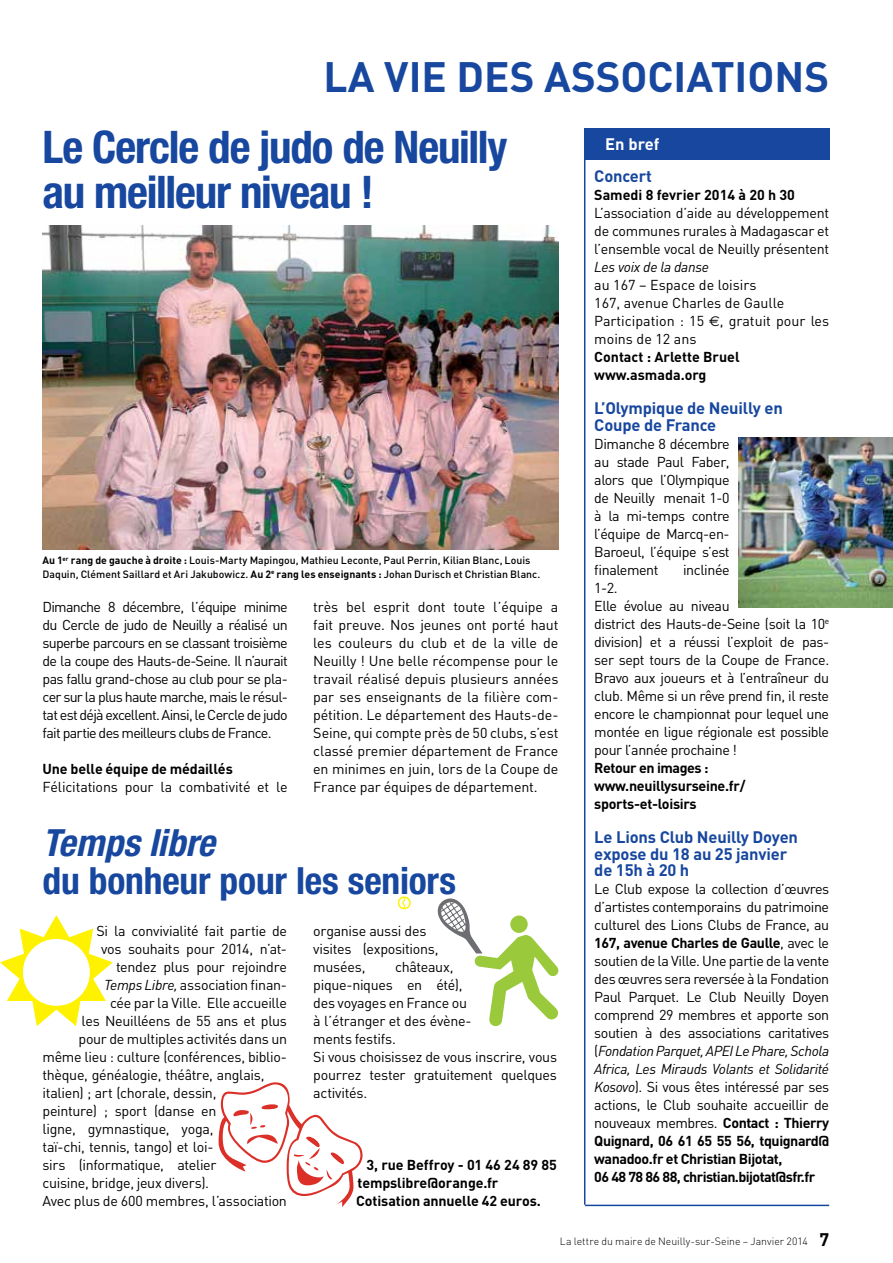
<style>
.page{position:relative;width:893px;height:1263px;background:#fff}
.page>*{position:absolute;margin:0;border:0;box-sizing:border-box;transform-origin:0 0}
.t1{font:700 condensed 45px/45px "Helvetica Neue";letter-spacing:-.025em;color:#17479e}
.t2{font:700 42px "DIN";color:#17479e}
.t3{font:700 condensed 37.5px "Helvetica Neue";color:#17479e}
.t4{font:italic 700 condensed 37.5px "Helvetica Neue";color:#17479e}
.t5{font:700 16.5px/16.5px "DIN";letter-spacing:-.01em;color:#17479e}
.t6{font:700 16.5px "DIN";color:#fff}
.t7{font:14.25px/18px "DIN";letter-spacing:-.025em;color:#000;text-align:justify}
.t8{font:700 14.25px/18px "DIN";letter-spacing:-.01em;color:#000}
.t9{font:14.25px/18px "DIN";color:#000}
.t10{font:italic 14.25px "DIN";letter-spacing:-.02em;color:#000}
.t11{font:500 10.5px/13.5px "DIN";color:#000}
.t12{font:300 10.5px "DIN";color:#000}
.s1{font-weight:700}
.s2{font-style:italic}
.s3{font-family:"Euro Sans"}
.s4{font-weight:700;font-size:18px}
</style>
<div class="page">
<svg style="left:0;top:915px;width:113px;height:111px"></svg>
<svg style="left:219px;top:1082px;width:144px;height:125px"></svg>
<hr style="left:585px;top:1205px;width:244px;height:1px;background:#17479e">
<img style="left:43px;top:226px;width:515px;height:324px">
<div style="left:584px;top:128px;width:245px;height:32px;background:#17479e"></div>
<hr style="left:584px;top:128px;width:1px;height:1077px;background:#17479e">
<img style="left:738px;top:437px;width:155px;height:170px">
<svg style="left:437px;top:898px;width:122px;height:128px"></svg>
<svg style="left:398px;top:896px;width:13px;height:13px"></svg>
<svg style="left:399px;top:898px;width:10px;height:10px"></svg>
<h2 class="t2" style="left:324px;top:50px;width:159px">la vie des</h2>
<h2 class="t2" style="left:544px;top:50px;width:256px">associations</h2>
<h1 class="t1" style="left:43px;top:123px;width:466px">Le Cercle de judo de Neuilly au meilleur niveau !</h1>
<p class="t11" style="left:43px;top:553px;width:499px"><span class="s1">Au 1</span><sup>er</sup> <span class="s1">rang de gauche à droite :</span> Louis-Marty Mapingou, Mathieu Leconte, Paul Perrin, Kilian Blanc, Louis<br>Daquin, Clément Saillard et Ari Jakubowicz. <span class="s1">Au 2</span><sup>e</sup> <span class="s1">rang les enseignants :</span> Johan Durisch et Christian Blanc.</p>
<p class="t7" style="left:43px;top:598px;width:247px">Dimanche 8 décembre, l’équipe minime du Cercle de judo de Neuilly a réalisé un superbe parcours en se classant troisième de la coupe des Hauts-de-Seine. Il n’aurait pas fallu grand-chose au club pour se pla&shy;cer sur la plus haute marche, mais le résul&shy;tat est déjà excellent. Ainsi, le Cercle de judo fait partie des meilleurs clubs de France.</p>
<p class="t8" style="left:43px;top:759px;width:192px">Une belle équipe de médaillés</p>
<p class="t7" style="left:43px;top:778px;width:247px">Félicitations pour la combativité et le</p>
<p class="t7" style="left:313px;top:598px;width:247px">très bel esprit dont toute l’équipe a fait preuve. Nos jeunes ont porté haut les couleurs du club et de la ville de Neuilly ! Une belle récompense pour le travail réalisé depuis plusieurs années par ses enseignants de la filière com&shy;pétition. Le département des Hauts-de-Seine, qui compte près de 50 clubs, s’est classé premier département de France en minimes en juin, lors de la Coupe de France par équipes de département.</p>
<h3 class="t4" style="left:43px;top:820px;width:174px">Temps libre</h3>
<h3 class="t3" style="left:43px;top:858px;width:415px">du bonheur pour les seniors</h3>
<p class="t7" style="left:97px;top:922px;width:192px">Si la convivialité fait partie de</p>
<p class="t7" style="left:101px;top:940px;width:188px">vos souhaits pour 2014, n’at-</p>
<p class="t7" style="left:116px;top:958px;width:172px">tendez plus pour rejoindre</p>
<p class="t7" style="left:104px;top:976px;width:184px"><span class="s2">Temps Libre,</span> association finan-</p>
<p class="t7" style="left:110px;top:994px;width:178px">cée par la Ville. Elle accueille</p>
<p class="t7" style="left:82px;top:1012px;width:207px">les Neuilléens de 55 ans et plus</p>
<p class="t7" style="left:79px;top:1030px;width:210px">pour de multiples activités dans un</p>
<p class="t7" style="left:43px;top:1048px;width:246px">même lieu : culture (conférences, biblio-</p>
<p class="t7" style="left:43px;top:1066px;width:224px">thèque, généalogie, théâtre, anglais,</p>
<p class="t7" style="left:43px;top:1084px;width:175px">italien) ; art (chorale, dessin,</p>
<p class="t7" style="left:43px;top:1102px;width:175px">peinture) ; sport (danse en</p>
<p class="t7" style="left:43px;top:1120px;width:172px">ligne, gymnastique, yoga,</p>
<p class="t7" style="left:43px;top:1138px;width:173px">taï-chi, tennis, tango) et loi-</p>
<p class="t7" style="left:43px;top:1156px;width:176px">sirs (informatique, atelier</p>
<p class="t7" style="left:43px;top:1174px;width:168px">cuisine, bridge, jeux divers).</p>
<p class="t7" style="left:43px;top:1192px;width:246px">Avec plus de 600 membres, l’association</p>
<p class="t7" style="left:313px;top:922px;width:127px;text-align:left">organise aussi des visites (expositions, musées,</p>
<p class="t7" style="left:313px;top:958px;width:245px;text-align:left;text-indent:82px">châteaux,<br>pique-niques en été),<br>des voyages en France ou<br>à l’étranger et des évène-<br>ments festifs.<br>Si vous choisissez de vous inscrire, vous pourrez tester gratuitement quelques activités.</p>
<p class="t8" style="left:356px;top:1155px;width:203px;text-indent:11px">3, rue Beffroy - 01 46 24 89 85 tempslibre@orange.fr<br>Cotisation annuelle 42 euros.</p>
<p class="t6" style="left:605px;top:133px;width:56px">En bref</p>
<p class="t5" style="left:594px;top:167px;width:59px">Concert</p>
<p class="t8" style="left:594px;top:185px;width:202px">Samedi 8 fevrier 2014 à 20 h 30</p>
<p class="t7" style="left:594px;top:203px;width:236px">L’association d’aide au développement de communes rurales à Madagascar et l’ensemble vocal de Neuilly présentent</p>
<p class="t10" style="left:594px;top:258px;width:116px">Les voix de la danse</p>
<p class="t9" style="left:594px;top:275px;width:236px">au 167 – Espace de loisirs<br>167, avenue Charles de Gaulle<br>Participation : 15 <span class="s3">e</span>, gratuit pour les moins de 12 ans</p>
<p class="t8" style="left:594px;top:347px;width:147px">Contact : Arlette Bruel www.asmada.org</p>
<p class="t5" style="left:594px;top:399px;width:190px">L’Olympique de Neuilly en<br>Coupe de France</p>
<p class="t7" style="left:594px;top:434px;width:137px">Dimanche 8 décembre au stade Paul Faber, alors que l’Olympique de Neuilly menait 1-0 à la mi-temps contre l’équipe de Marcq-en-Baroeul, l’équipe s’est finalement</p>
<p class="t7" style="left:683px;top:560px;width:48px">inclinée</p>
<p class="t7" style="left:594px;top:578px;width:236px;text-align:left">1-2.<br>Elle évolue au niveau<br>district des Hauts-de-Seine (soit la 10<sup>e </sup>division) et a réussi l’exploit de pas&shy;ser sept tours de la Coupe de France.<br>Bravo aux joueurs et à l’entraîneur du club. Même si un rêve prend fin, il reste encore le championnat pour lequel une montée en ligue régionale est possible pour l’année prochaine !</p>
<p class="t8" style="left:594px;top:758px;width:153px">Retour en images : www.neuillysurseine.fr/ sports-et-loisirs</p>
<p class="t5" style="left:594px;top:828px;width:205px">Le Lions Club Neuilly Doyen expose du 18 au 25 janvier de 15h à 20 h</p>
<p class="t7" style="left:594px;top:880px;width:236px;text-align:left">Le Club expose la collection d’œuvres d’artistes contemporains du patrimoine culturel des Lions Clubs de France, au <span class="s1">167, avenue Charles de Gaulle</span>, avec le soutien de la Ville. Une partie de la vente des œuvres sera reversée à la Fondation Paul Parquet. Le Club Neuilly Doyen comprend 29 membres et apporte son soutien à des associations caritatives (<span class="s2">Fondation Parquet, APEI Le Phare, Schola Africa, Les Mirauds Volants et Solidarité Kosovo</span>). Si vous êtes intéressé par ses actions, le Club souhaite accueillir de nouveaux membres. <span class="s1">Contact : Thierry Quignard, 06 61 65 55 56, tquignard@ wanadoo.fr et Christian Bijotat,<br>06 48 78 86 88, christian.bijotat@sfr.fr</span></p>
<p class="t12" style="left:560px;top:1234px;width:271px">La lettre du maire de Neuilly-sur-Seine – Janvier 2014 <span class="s4">7</span></p>
</div>
